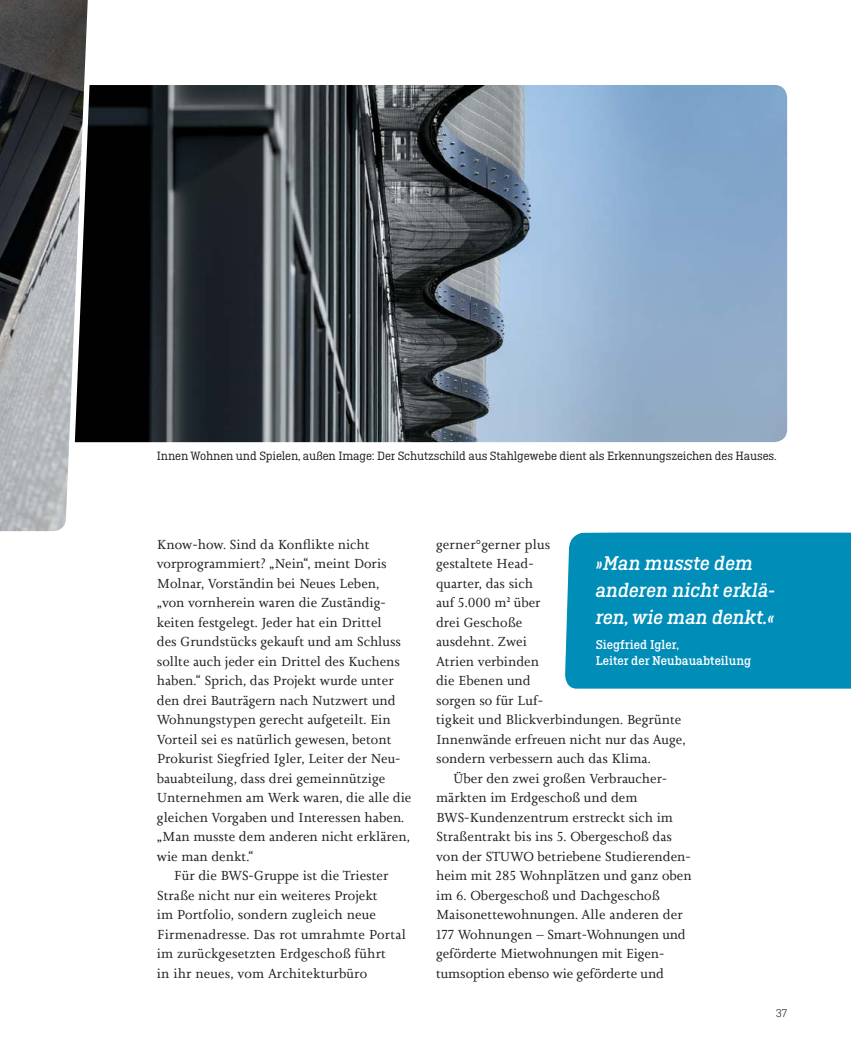
<style>
.page{position:relative;width:851px;height:1063px;background:#fff}
.page>*{position:absolute;margin:0;border:0;box-sizing:border-box;transform-origin:0 0}
.t1{font:italic 500 21px/27px "Ciutadella Slab";color:#fff}
.t2{font:13.5px/19.5px "Joanna Nova";color:#1d1d1b}
.t3{font:500 13.5px/16.2px "Ciutadella Slab";color:#fff}
.t4{font:12.75px "Ciutadella Slab";letter-spacing:-.01em;color:#1d1d1b}
.t5{font:300 12px "Ciutadella Slab";color:#1d1d1b}
</style>
<div class="page">
<div style="left:565px;top:532px;width:285px;height:157px;background:#008db8"></div>
<img style="left:0;top:0;width:88px;height:531px">
<img style="left:75px;top:85px;width:712px;height:357px">
<p class="t4" style="left:157px;top:449px;width:621px">Innen Wohnen und Spielen, außen Image: Der Schutzschild aus Stahlgewebe dient als Erkennungszeichen des Hauses.</p>
<p class="t2" style="left:157px;top:535px;width:214px">Know-how. Sind da Konflikte nicht</p>
<p class="t2" style="left:157px;top:554px;width:231px">vorprogrammiert? „Nein“, meint Doris</p>
<p class="t2" style="left:157px;top:574px;width:224px">Molnar, Vorständin bei Neues Leben,</p>
<p class="t2" style="left:157px;top:593px;width:230px">„von vornherein waren die Zuständig-</p>
<p class="t2" style="left:157px;top:613px;width:226px">keiten festgelegt. Jeder hat ein Drittel</p>
<p class="t2" style="left:157px;top:632px;width:246px">des Grundstücks gekauft und am Schluss</p>
<p class="t2" style="left:157px;top:652px;width:245px">sollte auch jeder ein Drittel des Kuchens</p>
<p class="t2" style="left:157px;top:671px;width:238px">haben.“ Sprich, das Projekt wurde unter</p>
<p class="t2" style="left:157px;top:691px;width:240px">den drei Bauträgern nach Nutzwert und</p>
<p class="t2" style="left:157px;top:710px;width:235px">Wohnungstypen gerecht aufgeteilt. Ein</p>
<p class="t2" style="left:157px;top:730px;width:236px">Vorteil sei es natürlich gewesen, betont</p>
<p class="t2" style="left:157px;top:749px;width:245px">Prokurist Siegfried Igler, Leiter der Neu-</p>
<p class="t2" style="left:157px;top:769px;width:230px">bauabteilung, dass drei gemeinnützige</p>
<p class="t2" style="left:157px;top:788px;width:256px">Unternehmen am Werk waren, die alle die</p>
<p class="t2" style="left:157px;top:808px;width:249px">gleichen Vorgaben und Interessen haben.</p>
<p class="t2" style="left:157px;top:827px;width:254px">„Man musste dem anderen nicht erklären,</p>
<p class="t2" style="left:157px;top:847px;width:98px">wie man denkt.“</p>
<p class="t2" style="left:174px;top:866px;width:216px">Für die BWS-Gruppe ist die Triester</p>
<p class="t2" style="left:157px;top:886px;width:222px">Straße nicht nur ein weiteres Projekt</p>
<p class="t2" style="left:157px;top:905px;width:221px">im Portfolio, sondern zugleich neue</p>
<p class="t2" style="left:157px;top:924px;width:250px">Firmenadresse. Das rot umrahmte Portal</p>
<p class="t2" style="left:157px;top:944px;width:231px">im zurückgesetzten Erdgeschoß führt</p>
<p class="t2" style="left:157px;top:963px;width:212px">in ihr neues, vom Architekturbüro</p>
<p class="t2" style="left:436px;top:534px;width:251px">gerner°gerner plus<br>gestaltete Head-<br>quarter, das sich<br>auf 5.000 m² über<br>drei Geschoße<br>ausdehnt. Zwei<br>Atrien verbinden<br>die Ebenen und<br>sorgen so für Luf-<br>tigkeit und Blickverbindungen. Begrünte<br>Innenwände erfreuen nicht nur das Auge, sondern verbessern auch das Klima.</p>
<p class="t2" style="left:436px;top:768px;width:257px;text-indent:17px">Über den zwei großen Verbraucher&shy;märkten im Erdgeschoß und dem BWS-Kundenzentrum erstreckt sich im Straßentrakt bis ins 5. Obergeschoß das von der STUWO betriebene Studierenden&shy;heim mit 285 Wohnplätzen und ganz oben im 6. Obergeschoß und Dachgeschoß Maisonettewohnungen. Alle anderen der 177 Wohnungen – Smart-Wohnungen und geförderte Mietwohnungen mit Eigen&shy;tumsoption ebenso wie geförderte und</p>
<h1 class="t1" style="left:595px;top:550px;width:181px">»Man musste dem anderen nicht erklä&shy;ren, wie man denkt.«</h1>
<p class="t3" style="left:595px;top:636px;width:157px">Siegfried Igler,<br>Leiter der Neubauabteilung</p>
<p class="t5" style="left:775px;top:1007px;width:13px">37</p>
</div>
